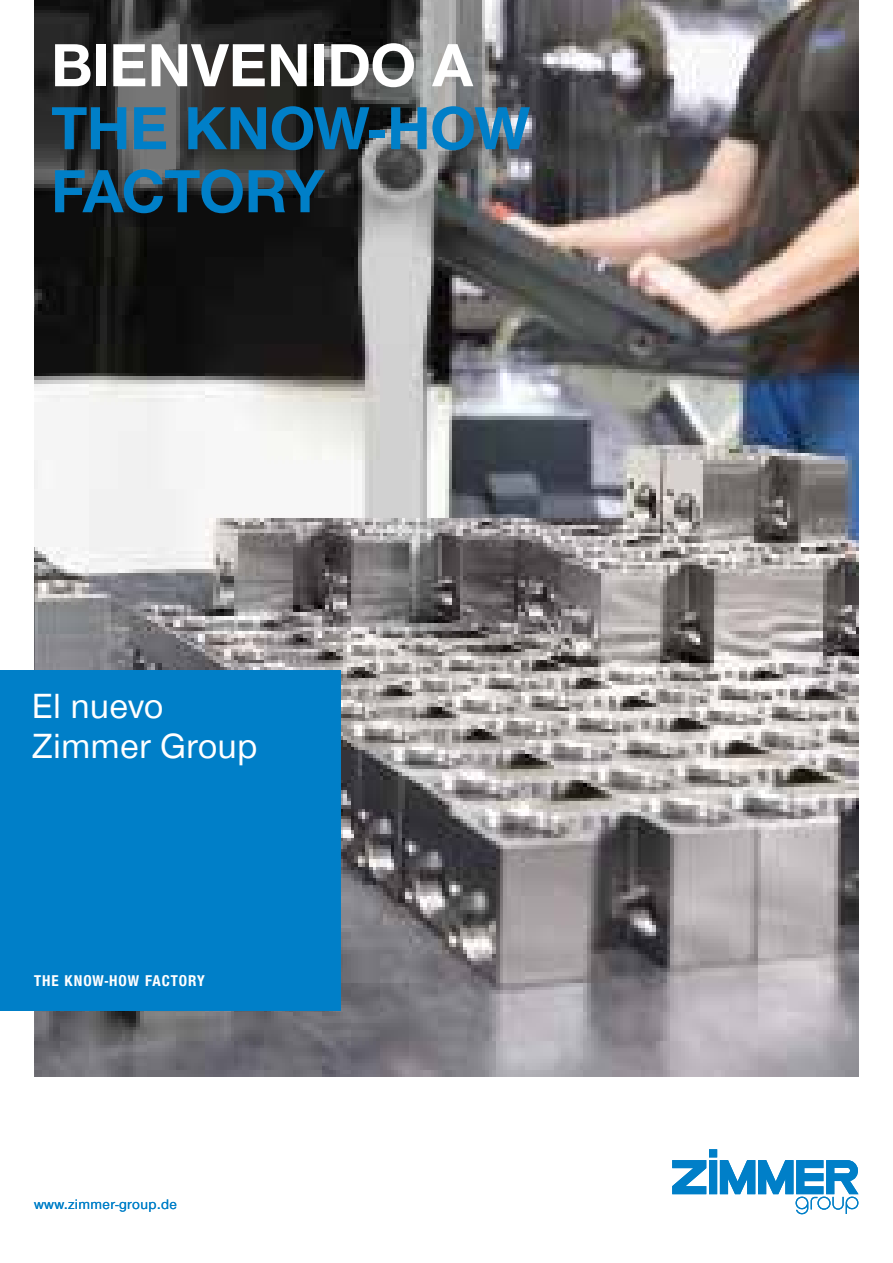
<style>
.page{position:relative;width:893px;height:1263px;background:#fff}
.page>*{position:absolute;margin:0;border:0;box-sizing:border-box;transform-origin:0 0}
.t1{font:700 63px/63px "Zimmer Group Sans";letter-spacing:-.015em;color:#007fc8}
.t2{font:700 63px "Zimmer Group Sans";letter-spacing:-.005em;color:#fff}
.t3{font:36px/39.6px "Zimmer Group Sans";letter-spacing:.005em;color:#fff}
.t4{font:700 16.05px "Zimmer Group Sans Cond";letter-spacing:.06em;color:#fff}
.t5{font:14.25px "Zimmer Group Sans";letter-spacing:.03em;color:#007fc8}
</style>
<div class="page">
<img style="left:34px;top:0;width:825px;height:1077px">
<div style="left:0;top:670px;width:340px;height:340px;background:#007fc8"></div>
<svg style="left:672px;top:1149px;width:186px;height:66px"></svg>
<h1 class="t2" style="left:51px;top:23px;width:424px">BIENVENIDO A</h1>
<h1 class="t1" style="left:51px;top:94px;width:480px">THE KNOW-HOW<br>FACTORY</h1>
<h2 class="t3" style="left:32px;top:685px;width:227px">El nuevo<br>Zimmer Group</h2>
<p class="t4" style="left:34px;top:970px;width:172px">THE KNOW-HOW FACTORY</p>
<p class="t5" style="left:34px;top:1195px;width:144px">www.zimmer-group.de</p>
</div>
